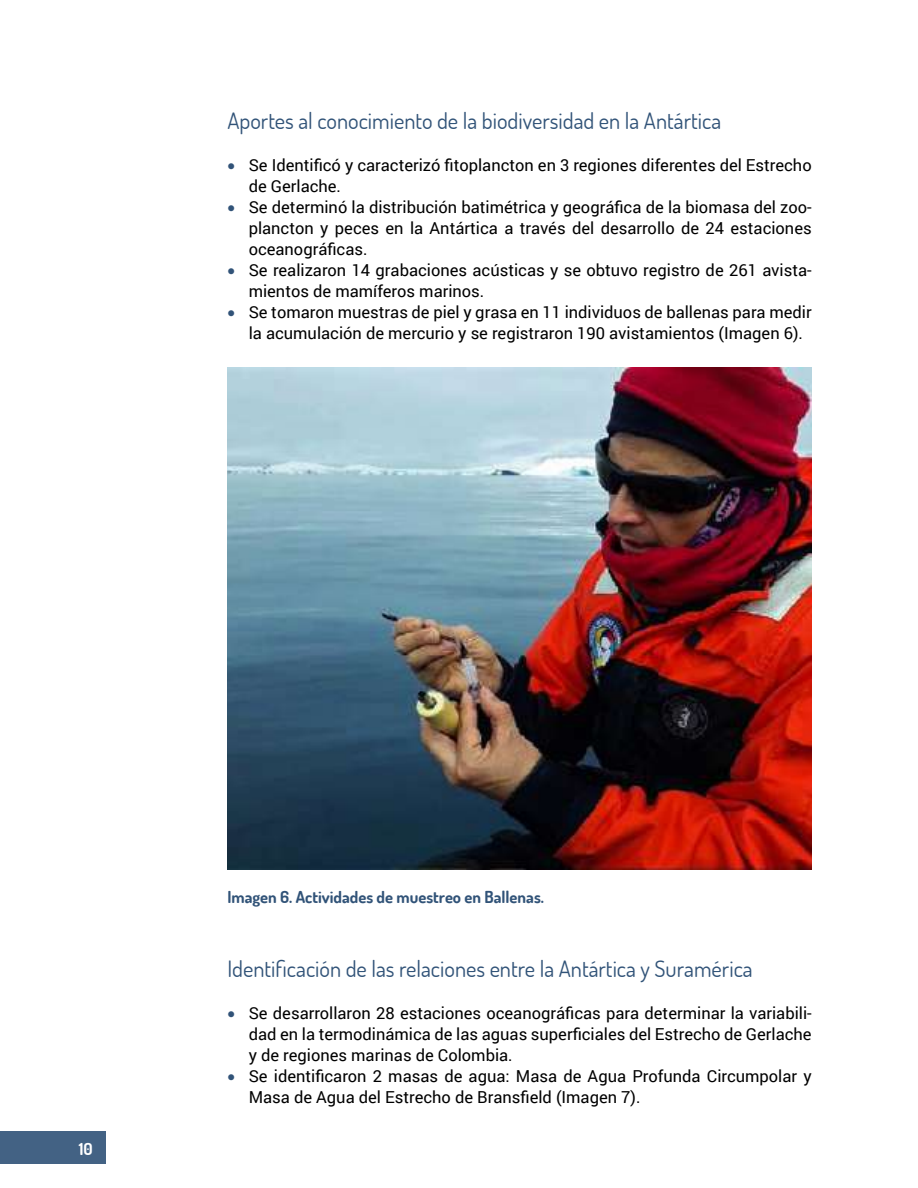
<style>
.page{position:relative;width:918px;height:1188px;background:#fff}
.page>*{position:absolute;margin:0;border:0;box-sizing:border-box;transform-origin:0 0}
.t1{font:22.5px "Dosis";color:#315378}
.t2{font:16.5px/21px "Roboto";color:#000}
.t3{font:700 16.5px "Dosis";color:#315378}
.t4{font:700 16.5px "Dosis";color:#fff}
.s1{color:#315378}
</style>
<div class="page">
<div style="left:0;top:1132px;width:106px;height:32px;background:#436284"></div>
<img style="left:227px;top:368px;width:585px;height:502px">
<h1 class="t1" style="left:227px;top:106px;width:495px">Aportes al conocimiento de la biodiversidad en la Antártica</h1>
<p class="t2" style="left:249px;top:154px;width:565px;text-indent:-21px"><span class="s1">•</span> Se Identificó y caracterizó fitoplancton en 3 regiones diferentes del Estrecho de Gerlache.</p>
<p class="t2" style="left:249px;top:196px;width:565px;text-align:justify;text-indent:-21px"><span class="s1">•</span> Se determinó la distribución batimétrica y geográfica de la biomasa del zoo&shy;plancton y peces en la Antártica a través del desarrollo de 24 estaciones oceanográficas.</p>
<p class="t2" style="left:249px;top:259px;width:565px;text-indent:-21px"><span class="s1">•</span> Se realizaron 14 grabaciones acústicas y se obtuvo registro de 261 avista&shy;mientos de mamíferos marinos.</p>
<p class="t2" style="left:249px;top:301px;width:565px;text-indent:-21px"><span class="s1">•</span> Se tomaron muestras de piel y grasa en 11 individuos de ballenas para medir la acumulación de mercurio y se registraron 190 avistamientos (Imagen 6).</p>
<p class="t4" style="left:79px;top:1139px;width:16px">10</p>
<p class="t3" style="left:227px;top:887px;width:318px">Imagen 6. Actividades de muestreo en Ballenas.</p>
<h1 class="t1" style="left:227px;top:954px;width:527px">Identificación de las relaciones entre la Antártica y Suramérica</h1>
<p class="t2" style="left:249px;top:1002px;width:565px;text-align:justify;text-indent:-21px"><span class="s1">•</span> Se desarrollaron 28 estaciones oceanográficas para determinar la variabili&shy;dad en la termodinámica de las aguas superficiales del Estrecho de Gerlache y de regiones marinas de Colombia.</p>
<p class="t2" style="left:249px;top:1065px;width:565px;text-indent:-21px"><span class="s1">•</span> Se identificaron 2 masas de agua: Masa de Agua Profunda Circumpolar y<br>Masa de Agua del Estrecho de Bransfield (Imagen 7).</p>
</div>
